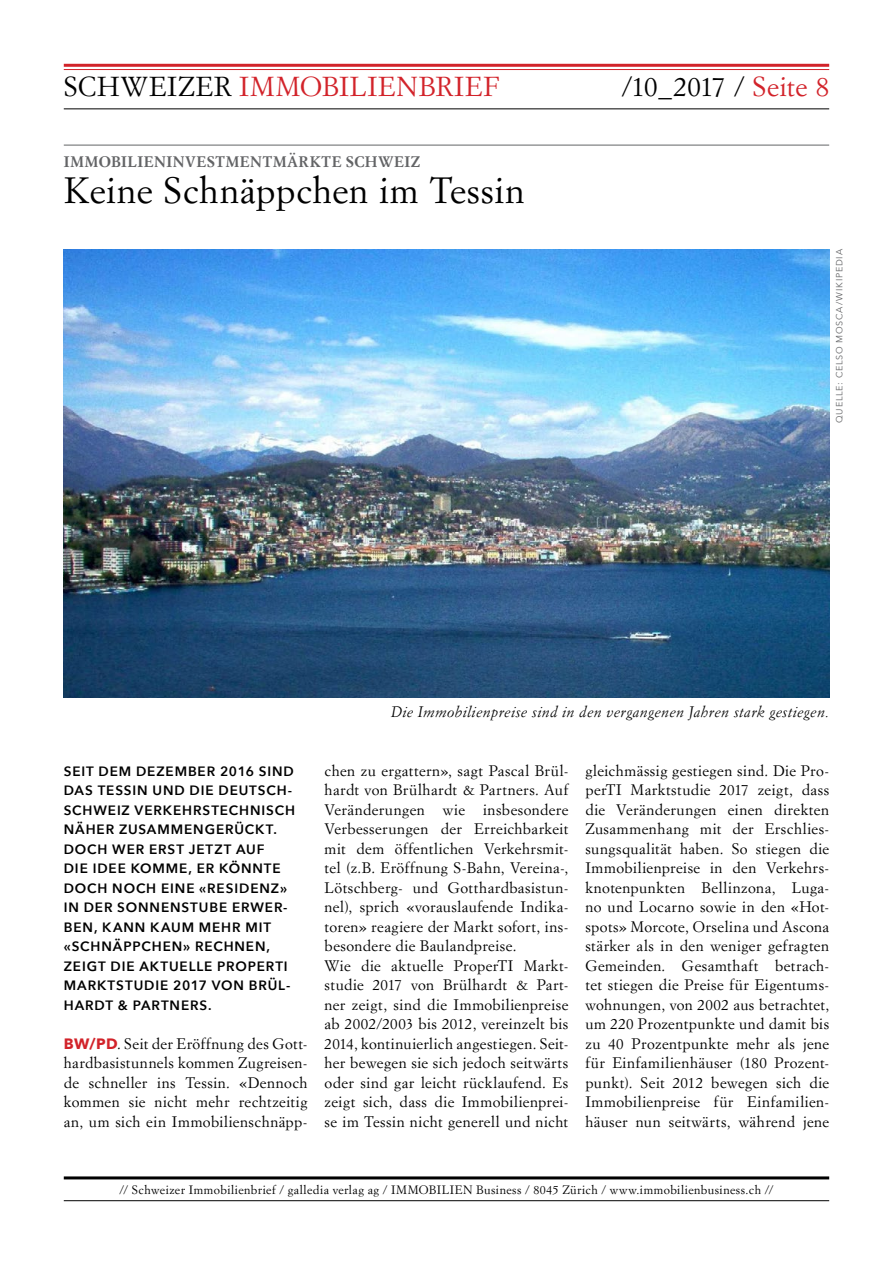
<style>
.page{position:relative;width:893px;height:1263px;background:#fff}
.page>*{position:absolute;margin:0;border:0;box-sizing:border-box;transform-origin:0 0}
.t1{font:36px "Simoncini Garamond Std";letter-spacing:.015em;color:#000}
.t2{font:27px "Simoncini Garamond Std";letter-spacing:.03em;color:#d2232a}
.t3{font:27px "Simoncini Garamond Std";letter-spacing:.005em;color:#000}
.t4{font:15px/19.5px "Simoncini Garamond Std";letter-spacing:.025em;color:#000;text-align:justify}
.t5{font:italic 15px "Simoncini Garamond Std";letter-spacing:.02em;color:#000}
.t6{font:700 15px "Simoncini Garamond Std";letter-spacing:.03em;color:#636466}
.t7{font:600 13.5px/19.5px "Avenir Next";letter-spacing:.065em;color:#000}
.t8{font:12px "Simoncini Garamond Std";letter-spacing:.04em;color:#000}
.t9{font:9px "Avenir Next";letter-spacing:.09em;color:#636466}
.s1{color:#000}
.s2{color:#d2232a}
.s3{font-family:"Avenir Next";font-weight:700;color:#d2232a}
</style>
<div class="page">
<hr style="left:64px;top:1176px;width:765px;height:3px;background:#000">
<hr style="left:64px;top:1200px;width:765px;height:1px;background:#000">
<hr style="left:64px;top:64px;width:765px;height:3px;background:#d2232a">
<hr style="left:64px;top:69px;width:765px;height:1px;background:#d2232a">
<hr style="left:64px;top:108px;width:765px;height:1px;background:#000">
<hr style="left:64px;top:145px;width:765px;height:1px;background:#636466">
<img style="left:64px;top:249px;width:765px;height:449px">
<h2 class="t2" style="left:64px;top:70px;width:437px"><span class="s1">SCHWEIZER</span> IMMOBILIENBRIEF</h2>
<h2 class="t3" style="left:622px;top:70px;width:209px">/10_2017 / <span class="s2">Seite 8</span></h2>
<p class="t6" style="left:64px;top:152px;width:358px">IMMOBILIENINVESTMENTMÄRKTE SCHWEIZ</p>
<h1 class="t1" style="left:64px;top:168px;width:462px">Keine Schnäppchen im Tessin</h1>
<p class="t9" style="left:832px;top:423px;width:175px;rotate:-90deg">QUELLE: CELSO MOSCA/WIKIPEDIA</p>
<p class="t5" style="left:391px;top:703px;width:440px">Die Immobilienpreise sind in den vergangenen Jahren stark gestiegen.</p>
<p class="t7" style="left:64px;top:761px;width:233px">SEIT DEM DEZEMBER 2016 SIND<br>DAS TESSIN UND DIE DEUTSCH-<br>SCHWEIZ VERKEHRSTECHNISCH<br>NÄHER ZUSAMMENGERÜCKT.<br>DOCH WER ERST JETZT AUF<br>DIE IDEE KOMME, ER KÖNNTE<br>DOCH NOCH EINE «RESIDENZ»<br>IN DER SONNENSTUBE ERWER-<br>BEN, KANN KAUM MEHR MIT «SCHNÄPPCHEN» RECHNEN,<br>ZEIGT DIE AKTUELLE PROPERTI<br>MARKTSTUDIE 2017 VON BRÜL-<br>HARDT &amp; PARTNERS.</p>
<p class="t4" style="left:64px;top:1033px;width:245px"><span class="s3">BW/PD</span>. Seit der Eröffnung des Gott&shy;hardbasistunnels kommen Zugreisen&shy;de schneller ins Tessin. «Dennoch kommen sie nicht mehr rechtzeitig an, um sich ein Immobilienschnäpp-</p>
<p class="t4" style="left:325px;top:760px;width:245px;text-align:left">chen zu ergattern», sagt Pascal Brül&shy;hardt von Brülhardt &amp; Partners. Auf Veränderungen wie insbesondere Verbesserungen der Erreichbarkeit mit dem öffentlichen Verkehrsmit&shy;tel (z.B. Eröffnung S-Bahn, Vereina-, Lötschberg- und Gotthardbasistun&shy;nel), sprich «vorauslaufende Indika&shy;toren» reagiere der Markt sofort, ins&shy;besondere die Baulandpreise.<br>Wie die aktuelle ProperTI Markt&shy;studie 2017 von Brülhardt &amp; Part&shy;ner zeigt, sind die Immobilienpreise ab 2002/2003 bis 2012, vereinzelt bis 2014, kontinuierlich angestiegen. Seit&shy;her bewegen sie sich jedoch seitwärts oder sind gar leicht rücklaufend. Es zeigt sich, dass die Immobilienprei&shy;se im Tessin nicht generell und nicht</p>
<p class="t4" style="left:585px;top:760px;width:245px">gleichmässig gestiegen sind. Die Pro&shy;perTI Marktstudie 2017 zeigt, dass die Veränderungen einen direkten Zusammenhang mit der Erschlies&shy;sungsqualität haben. So stiegen die Immobilienpreise in den Verkehrs&shy;knotenpunkten Bellinzona, Luga&shy;no und Locarno sowie in den «Hot&shy;spots» Morcote, Orselina und Ascona stärker als in den weniger gefragten Gemeinden. Gesamthaft betrach&shy;tet stiegen die Preise für Eigentums&shy;wohnungen, von 2002 aus betrachtet, um 220 Prozentpunkte und damit bis zu 40 Prozentpunkte mehr als jene für Einfamilienhäuser (180 Prozent&shy;punkt). Seit 2012 bewegen sich die Immobilienpreise für Einfamilien&shy;häuser nun seitwärts, während jene</p>
<p class="t8" style="left:120px;top:1183px;width:655px">// Schweizer Immobilienbrief / galledia verlag ag / IMMOBILIEN Business / 8045 Zürich / www.immobilienbusiness.ch //</p>
</div>
